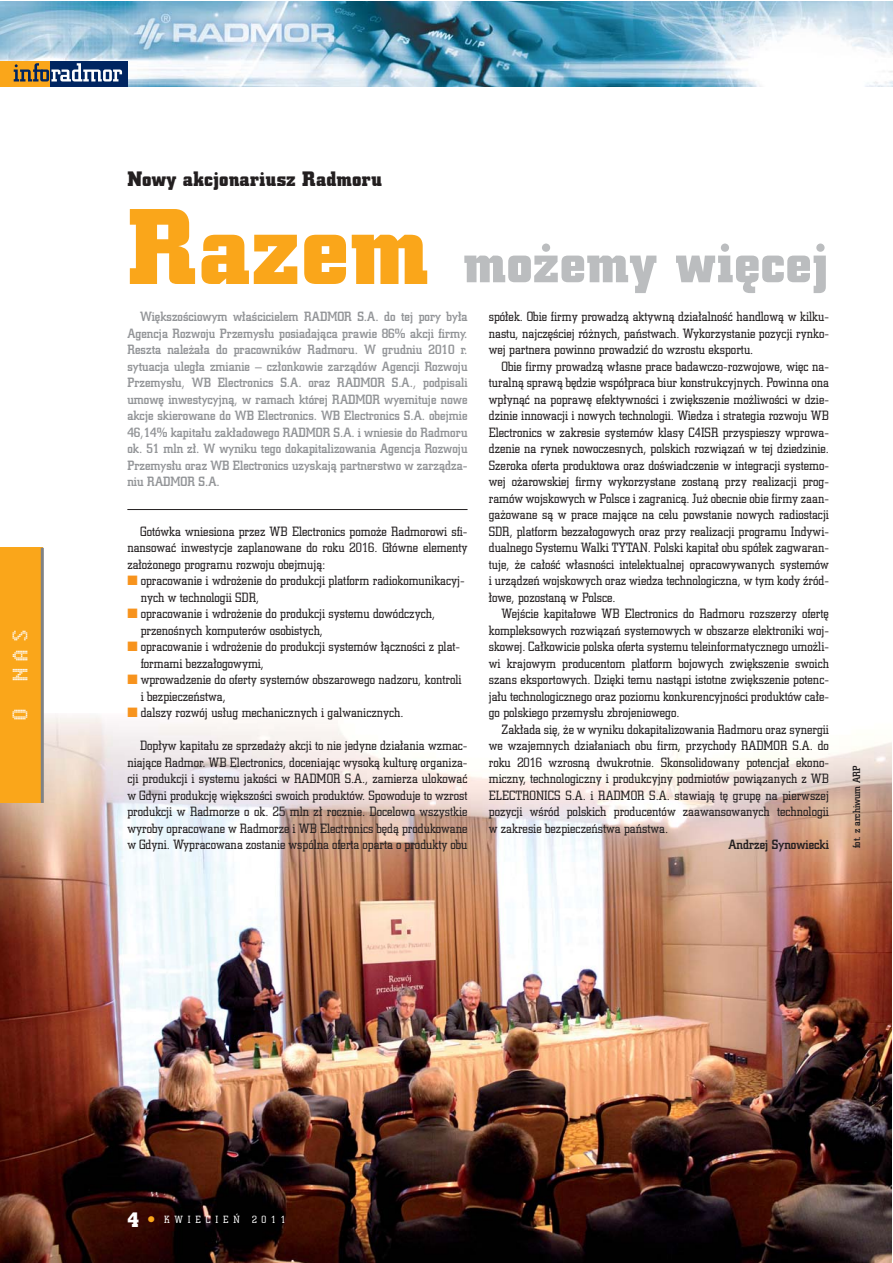
<style>
.page{position:relative;width:893px;height:1263px;background:#fff}
.page>*{position:absolute;margin:0;border:0;box-sizing:border-box;transform-origin:0 0}
.t1{font:700 58.5px "Square Slabserif 711 PL";color:#bbbdbf}
.t2{font:700 21px "Square Slabserif 711 PL";color:#231f20}
.t3{font:18px "EFN Mobile Dual";color:#fff}
.t4{font:300 13.5px/16.5px "Square Slabserif 711 PL";color:#231f20;text-align:justify}
.t5{font:500 13.5px/16.5px "Square Slabserif 711 PL";color:#939598;text-align:justify}
.t6{font:500 13.5px "Square Slabserif 711 PL";color:#231f20}
.t7{font:500 10.5px "Square Slabserif 711 PL";color:#231f20}
.t8{font:300 10.5px "Square Slabserif 711 PL";letter-spacing:.46em;color:#fff}
.s1{font-size:108px;color:#faa61a}
.s2{color:#f7931d}
.s3{font-weight:700;font-size:21px}
.s4{font-weight:700;font-size:21px;color:#faa61a}
</style>
<div class="page">
<img style="left:0;top:715px;width:891px;height:548px">
<img style="left:0;top:1px;width:893px;height:85px">
<div style="left:0;top:61px;width:127px;height:25px;background:#faa61a"></div>
<div style="left:7px;top:61px;width:120px;height:25px;background:#002561"></div>
<div style="left:7px;top:61px;width:43px;height:25px;background:#faa61a"></div>
<svg style="left:14px;top:63px;width:108px;height:18px"></svg>
<div style="left:0;top:548px;width:42px;height:255px;background:#faa61a"></div>
<hr style="left:41px;top:548px;width:3px;height:255px;background:#808284">
<hr style="left:127px;top:509px;width:341px;height:1px;background:#231f20">
<h3 class="t3" style="left:13px;top:681px;width:53px;rotate:-90deg">NAS</h3>
<h3 class="t3" style="left:13px;top:721px;width:14px;rotate:-90deg">O</h3>
<h2 class="t2" style="left:127px;top:172px;width:257px">Nowy akcjonariusz Radmoru</h2>
<h1 class="t1" style="left:127px;top:243px;width:703px"><span class="s1">Razem</span> mo˝emy wi´cej</h1>
<p class="t5" style="left:127px;top:309px;width:342px;text-indent:13px">Wi´kszoÊciowym w∏aÊcicielem RADMOR S.A. do tej pory by∏a Agencja Rozwoju Przemys∏u posiadajàca prawie 86% akcji firmy.<br>Reszta nale˝a∏a do pracowników Radmoru. W grudniu 2010 r. sytuacja uleg∏a zmianie – cz∏onkowie zarzàdów Agencji Rozwoju Przemys∏u, WB Electronics S.A. oraz RADMOR S.A., podpisali umow´ inwestycyjnà, w ramach której RADMOR wyemituje nowe akcje skierowane do WB Electronics. WB Electronics S.A. obejmie 46,14% kapita∏u zak∏adowego RADMOR S.A. i wniesie do Radmoru ok. 51 mln z∏. W wyniku tego dokapitalizowania Agencja Rozwoju Przemys∏u oraz WB Electronics uzyskajà partnerstwo w zarzàdza&shy;niu RADMOR S.A.</p>
<p class="t4" style="left:489px;top:309px;width:342px">spó∏ek. Obie firmy prowadzà aktywnà dzia∏alnoÊç handlowà w kilku&shy;nastu, najcz´Êciej ró˝nych, paƒstwach. Wykorzystanie pozycji rynko&shy;wej partnera powinno prowadziç do wzrostu eksportu.</p>
<p class="t4" style="left:489px;top:359px;width:342px;text-indent:13px">Obie firmy prowadzà w∏asne prace badawczo-rozwojowe, wi´c na&shy;turalnà sprawà b´dzie wspó∏praca biur konstrukcyjnych. Powinna ona wp∏ynàç na popraw´ efektywnoÊci i zwi´kszenie mo˝liwoÊci w dzie&shy;dzinie innowacji i nowych technologii. Wiedza i strategia rozwoju WB Electronics w zakresie systemów klasy C4ISR przyspieszy wprowa&shy;dzenie na rynek nowoczesnych, polskich rozwiàzaƒ w tej dziedzinie.<br>Szeroka oferta produktowa oraz doÊwiadczenie w integracji systemo&shy;wej o˝arowskiej firmy wykorzystane zostanà przy realizacji prog&shy;ramów wojskowych w Polsce i zagranicà. Ju˝ obecnie obie firmy zaan&shy;ga˝owane sà w prace majàce na celu powstanie nowych radiostacji SDR, platform bezza∏ogowych oraz przy realizacji programu Indywi&shy;dualnego Systemu Walki TYTAN. Polski kapita∏ obu spó∏ek zagwaran&shy;tuje, ˝e ca∏oÊç w∏asnoÊci intelektualnej opracowywanych systemów i urzàdzeƒ wojskowych oraz wiedza technologiczna, w tym kody êród-∏owe, pozostanà w Polsce.</p>
<p class="t4" style="left:489px;top:606px;width:342px;text-indent:13px">WejÊcie kapita∏owe WB Electronics do Radmoru rozszerzy ofert´ kompleksowych rozwiàzaƒ systemowych w obszarze elektroniki woj&shy;skowej. Ca∏kowicie polska oferta systemu teleinformatycznego umo˝li&shy;wi krajowym producentom platform bojowych zwi´kszenie swoich szans eksportowych. Dzi´ki temu nastàpi istotne zwi´kszenie potenc&shy;ja∏u technologicznego oraz poziomu konkurencyjnoÊci produktów ca∏e&shy;go polskiego przemys∏u zbrojeniowego.</p>
<p class="t4" style="left:489px;top:722px;width:342px;text-indent:13px">Zak∏ada si´, ˝e w wyniku dokapitalizowania Radmoru oraz synergii we wzajemnych dzia∏aniach obu firm, przychody RADMOR S.A. do roku 2016 wzrosnà dwukrotnie. Skonsolidowany potencja∏ ekono&shy;miczny, technologiczny i produkcyjny podmiotów powiàzanych z WB ELECTRONICS S.A. i RADMOR S.A. stawiajà t´ grup´ na pierwszej pozycji wÊród polskich producentów zaawansowanych technologii w zakresie bezpieczeƒstwa paƒstwa.</p>
<p class="t6" style="left:728px;top:840px;width:102px">Andrzej Synowiecki</p>
<p class="t4" style="left:127px;top:524px;width:342px;text-indent:13px">Gotówka wniesiona przez WB Electronics pomo˝e Radmorowi sfi&shy;nansowaç inwestycje zaplanowane do roku 2016. G∏ówne elementy za∏o˝onego programu rozwoju obejmujà:</p>
<p class="t4" style="left:141px;top:573px;width:326px;text-indent:-13px"><span class="s2">■</span> opracowanie i wdro˝enie do produkcji platform radiokomunikacyj&shy;nych w technologii SDR,</p>
<p class="t4" style="left:141px;top:606px;width:296px;text-indent:-13px"><span class="s2">■</span> opracowanie i wdro˝enie do produkcji systemu dowódczych, przenoÊnych komputerów osobistych,</p>
<p class="t4" style="left:141px;top:639px;width:321px;text-indent:-13px"><span class="s2">■</span> opracowanie i wdro˝enie do produkcji systemów ∏àcznoÊci z plat&shy;formami bezza∏ogowymi,</p>
<p class="t4" style="left:141px;top:672px;width:322px;text-indent:-13px"><span class="s2">■</span> wprowadzenie do oferty systemów obszarowego nadzoru, kontroli i bezpieczeƒstwa,</p>
<p class="t4" style="left:127px;top:705px;width:278px"><span class="s2">■</span> dalszy rozwój us∏ug mechanicznych i galwanicznych.</p>
<p class="t4" style="left:127px;top:738px;width:342px;text-indent:13px">Dop∏yw kapita∏u ze sprzeda˝y akcji to nie jedyne dzia∏ania wzmac&shy;niajàce Radmor. WB Electronics, doceniajàc wysokà kultur´ organiza&shy;cji produkcji i systemu jakoÊci w RADMOR S.A., zamierza ulokowaç w Gdyni produkcj´ wi´kszoÊci swoich produktów. Spowoduje to wzrost produkcji w Radmorze o ok. 25 mln z∏ rocznie. Docelowo wszystkie wyroby opracowane w Radmorze i WB Electronics b´dà produkowane w Gdyni. Wypracowana zostanie wspólna oferta oparta o produkty obu</p>
<p class="t7" style="left:853px;top:848px;width:84px;rotate:-90deg">fot. z archiwum ARP</p>
<p class="t8" style="left:127px;top:1216px;width:160px"><span class="s3">4</span><span class="s4">•</span> KWIECIE¡ 2011</p>
</div>
